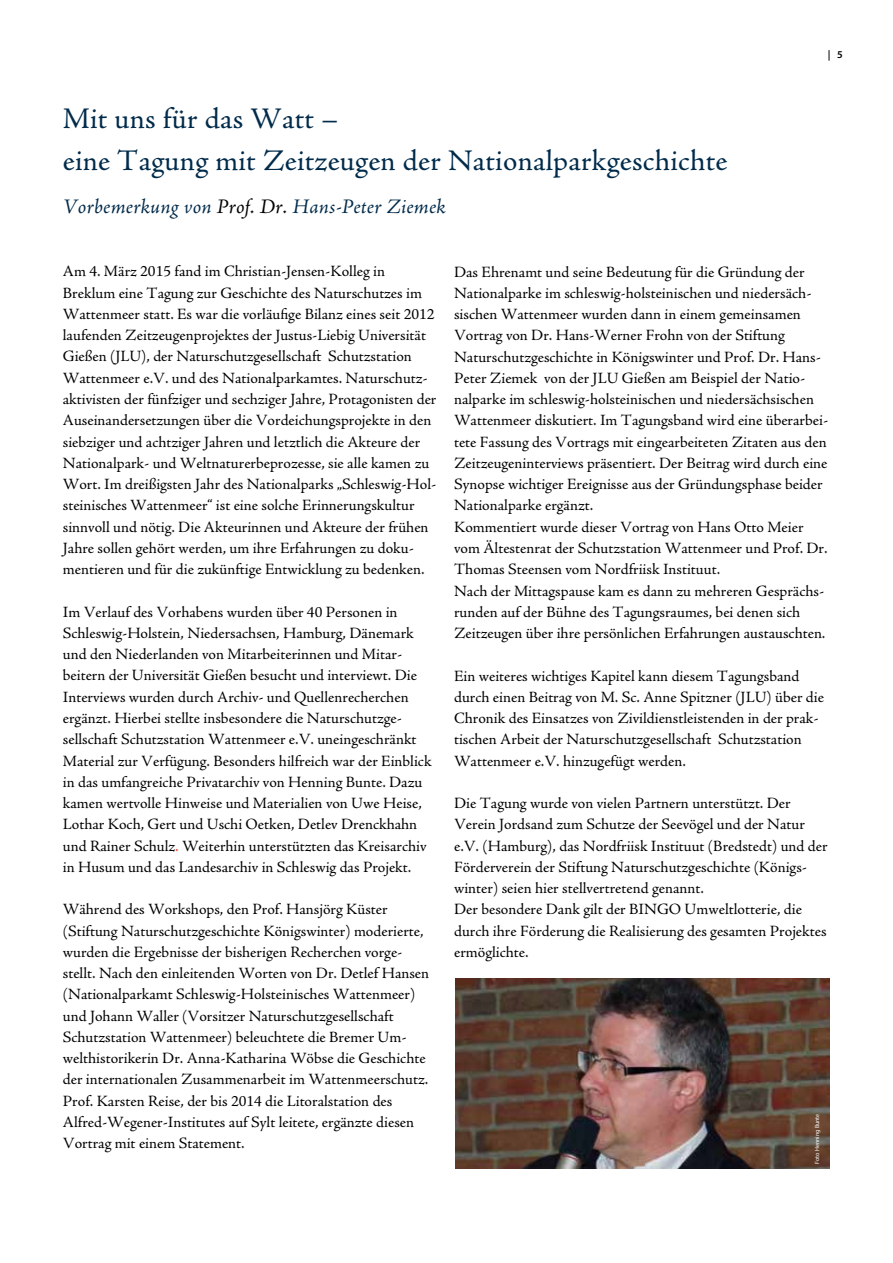
<style>
.page{position:relative;width:893px;height:1263px;background:#fff}
.page>*{position:absolute;margin:0;border:0;box-sizing:border-box;transform-origin:0 0}
.t1{font:30px/42.5px "Adobe Jenson Pro";letter-spacing:.01em;color:#002b4b}
.t2{font:italic 21px "Adobe Jenson Pro";letter-spacing:.01em;color:#002b4b}
.t3{font:15.75px/21.3px "Adobe Jenson Pro";color:#000}
.t4{font:600 10.5px "Myriad Pro";color:#000}
.t5{font:6px "Myriad Pro";color:#fff}
.s1{color:#000}
.s2{color:#e53523}
</style>
<div class="page">
<img style="left:455px;top:978px;width:374px;height:191px">
<h1 class="t1" style="left:63px;top:97px;width:666px">Mit uns für das Watt –<br>eine Tagung mit Zeitzeugen der Nationalparkgeschichte</h1>
<h2 class="t2" style="left:63px;top:194px;width:384px">Vorbemerkung von <span class="s1">Prof. Dr.</span> Hans-Peter Ziemek</h2>
<p class="t4" style="left:828px;top:48px;width:16px">| 5</p>
<p class="t3" style="left:63px;top:261px;width:375px">Am 4. März 2015 fand im Christian-Jensen-Kolleg in Breklum eine Tagung zur Geschichte des Naturschutzes im Wattenmeer statt. Es war die vorläufige Bilanz eines seit 2012 laufenden Zeitzeugenprojektes der Justus-Liebig Universität Gießen (JLU), der Naturschutzgesellschaft Schutzstation Wattenmeer e.V. und des Nationalparkamtes. Naturschutz&shy;aktivisten der fünfziger und sechziger Jahre, Protagonisten der Auseinandersetzungen über die Vordeichungsprojekte in den siebziger und achtziger Jahren und letztlich die Akteure der Nationalpark- und Weltnaturerbeprozesse, sie alle kamen zu Wort. Im dreißigsten Jahr des Nationalparks „Schleswig-Hol&shy;steinisches Wattenmeer“ ist eine solche Erinnerungskultur sinnvoll und nötig. Die Akteurinnen und Akteure der frühen Jahre sollen gehört werden, um ihre Erfahrungen zu doku&shy;mentieren und für die zukünftige Entwicklung zu bedenken.</p>
<p class="t3" style="left:63px;top:601px;width:370px">Im Verlauf des Vorhabens wurden über 40 Personen in Schleswig-Holstein, Niedersachsen, Hamburg, Dänemark und den Niederlanden von Mitarbeiterinnen und Mitar&shy;beitern der Universität Gießen besucht und interviewt. Die Interviews wurden durch Archiv- und Quellenrecherchen ergänzt. Hierbei stellte insbesondere die Naturschutzge&shy;sellschaft Schutzstation Wattenmeer e.V. uneingeschränkt Material zur Verfügung. Besonders hilfreich war der Einblick in das umfangreiche Privatarchiv von Henning Bunte. Dazu kamen wertvolle Hinweise und Materialien von Uwe Heise, Lothar Koch, Gert und Uschi Oetken, Detlev Drenckhahn und Rainer Schulz<span class="s2">.</span> Weiterhin unterstützten das Kreisarchiv in Husum und das Landesarchiv in Schleswig das Projekt.</p>
<p class="t3" style="left:63px;top:899px;width:368px">Während des Workshops, den Prof. Hansjörg Küster (Stiftung Naturschutzgeschichte Königswinter) moderierte, wurden die Ergebnisse der bisherigen Recherchen vorge&shy;stellt. Nach den einleitenden Worten von Dr. Detlef Hansen (Nationalparkamt Schleswig-Holsteinisches Wattenmeer) und Johann Waller (Vorsitzer Naturschutzgesellschaft Schutzstation Wattenmeer) beleuchtete die Bremer Um&shy;welthistorikerin Dr. Anna-Katharina Wöbse die Geschichte der internationalen Zusammenarbeit im Wattenmeerschutz.<br>Prof. Karsten Reise, der bis 2014 die Litoralstation des Alfred-Wegener-Institutes auf Sylt leitete, ergänzte diesen Vortrag mit einem Statement.</p>
<p class="t3" style="left:454px;top:261px;width:376px">Das Ehrenamt und seine Bedeutung für die Gründung der Nationalparke im schleswig-holsteinischen und niedersäch&shy;sischen Wattenmeer wurden dann in einem gemeinsamen Vortrag von Dr. Hans-Werner Frohn von der Stiftung Naturschutzgeschichte in Königswinter und Prof. Dr. Hans-Peter Ziemek von der JLU Gießen am Beispiel der Natio&shy;nalparke im schleswig-holsteinischen und niedersächsischen Wattenmeer diskutiert. Im Tagungsband wird eine überarbei&shy;tete Fassung des Vortrags mit eingearbeiteten Zitaten aus den Zeitzeugeninterviews präsentiert. Der Beitrag wird durch eine Synopse wichtiger Ereignisse aus der Gründungsphase beider Nationalparke ergänzt.<br>Kommentiert wurde dieser Vortrag von Hans Otto Meier vom Ältestenrat der Schutzstation Wattenmeer und Prof. Dr.<br>Thomas Steensen vom Nordfriisk Instituut.<br>Nach der Mittagspause kam es dann zu mehreren Gesprächs&shy;runden auf der Bühne des Tagungsraumes, bei denen sich Zeitzeugen über ihre persönlichen Erfahrungen austauschten.</p>
<p class="t3" style="left:454px;top:665px;width:371px">Ein weiteres wichtiges Kapitel kann diesem Tagungsband durch einen Beitrag von M. Sc. Anne Spitzner (JLU) über die Chronik des Einsatzes von Zivildienstleistenden in der prak&shy;tischen Arbeit der Naturschutzgesellschaft Schutzstation Wattenmeer e.V. hinzugefügt werden.</p>
<p class="t3" style="left:454px;top:793px;width:375px">Die Tagung wurde von vielen Partnern unterstützt. Der Verein Jordsand zum Schutze der Seevögel und der Natur e.V. (Hamburg), das Nordfriisk Instituut (Bredstedt) und der Förderverein der Stiftung Naturschutzgeschichte (Königs&shy;winter) seien hier stellvertretend genannt.<br>Der besondere Dank gilt der BINGO Umweltlotterie, die durch ihre Förderung die Realisierung des gesamten Projektes ermöglichte.</p>
<p class="t5" style="left:813px;top:1164px;width:52px;rotate:-90deg">Foto Henning Bunte</p>
</div>
